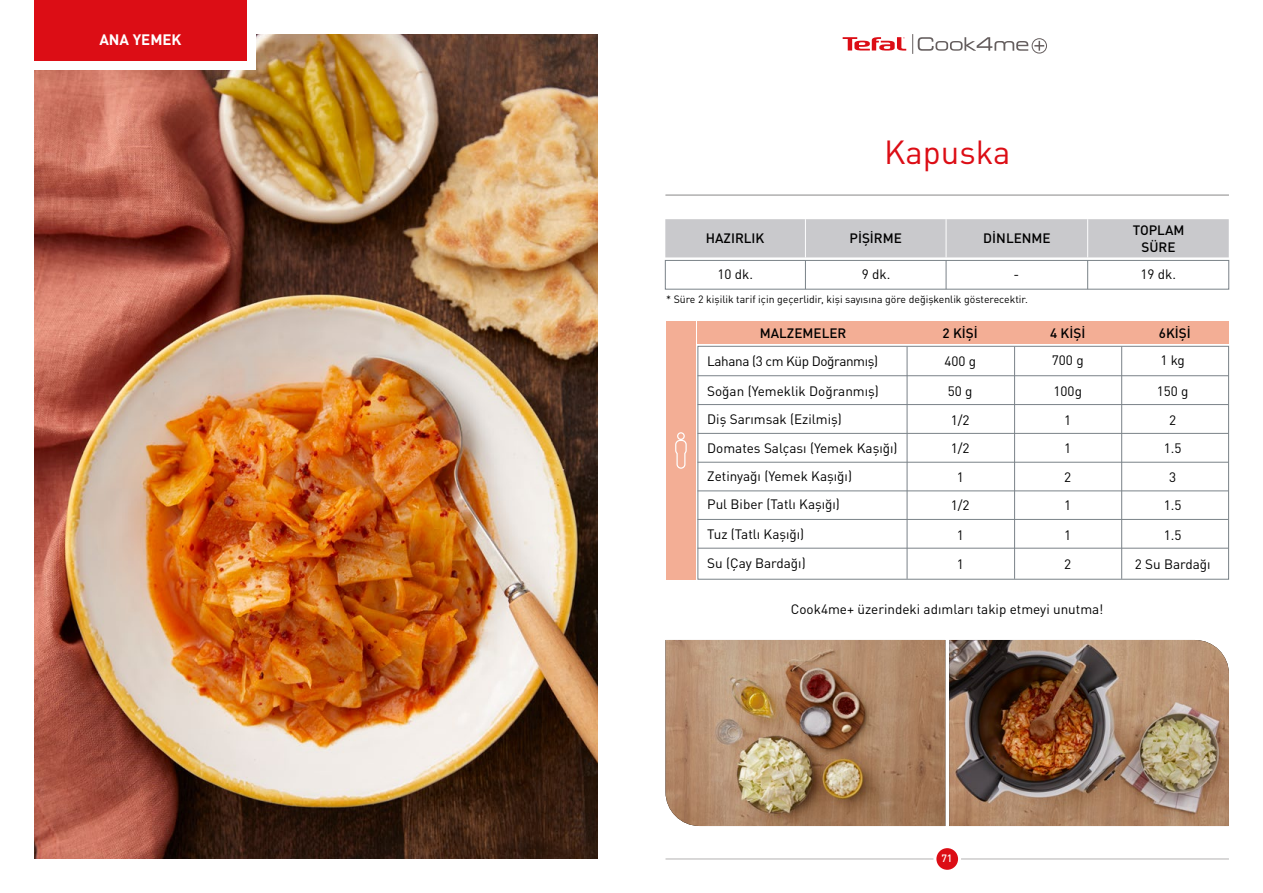
<style>
.page{position:relative;width:1263px;height:893px;background:#fff}
.page>*{position:absolute;margin:0;border:0;box-sizing:border-box;transform-origin:0 0}
.t1{font:33px "DIN Pro";color:#dc0d15}
.t2{font:700 15px "DIN Pro";color:#fff}
.t3{font:13.5px/28.7px "DIN Pro";color:#000}
.t4{font:500 13.5px/16.2px "DIN Pro";color:#000;text-align:center}
.t5{font:13.5px "DIN Pro";letter-spacing:-.03em;color:#000}
.t6{font:10.5px "DIN Pro";color:#000}
.t7{font:500 10.5px "DIN Pro";color:#fff}
</style>
<div class="page">
<hr style="left:665px;top:859px;width:564px;height:1px;background:#b3b2b2">
<div style="left:935px;top:847px;width:24px;height:24px;background:#dc0d15;border-radius:50%"></div>
<div style="left:933px;top:845px;width:28px;height:28px;border:3px solid #fff;border-radius:50%"></div>
<img style="left:34px;top:34px;width:563px;height:825px">
<svg style="left:843px;top:37px;width:63px;height:14px"></svg>
<svg style="left:1034px;top:41px;width:10px;height:10px"></svg>
<div style="left:1032px;top:38px;width:15px;height:15px;border:1px solid #655e5e;border-radius:50%"></div>
<svg style="left:912px;top:34px;width:116px;height:20px"></svg>
<img style="left:665px;top:640px;width:280px;height:186px">
<img style="left:949px;top:640px;width:280px;height:186px">
<div style="left:697px;top:346px;width:532px;height:234px;border:1px solid #7a8288"></div>
<hr style="left:697px;top:375px;width:531px;height:1px;background:#7a8288">
<hr style="left:697px;top:404px;width:531px;height:1px;background:#7a8288">
<hr style="left:697px;top:433px;width:531px;height:1px;background:#7a8288">
<hr style="left:697px;top:462px;width:531px;height:1px;background:#7a8288">
<hr style="left:697px;top:490px;width:531px;height:1px;background:#7a8288">
<hr style="left:697px;top:519px;width:531px;height:1px;background:#7a8288">
<hr style="left:697px;top:548px;width:531px;height:1px;background:#7a8288">
<hr style="left:665px;top:195px;width:564px;height:1px;background:#b3b2b2">
<div style="left:907px;top:321px;width:322px;height:23px;background:#f3ae95"></div>
<div style="left:697px;top:321px;width:210px;height:23px;background:#f3ae95"></div>
<div style="left:666px;top:321px;width:30px;height:259px;background:#f3ae95"></div>
<div style="left:665px;top:219px;width:564px;height:38px;background:#c9c9cc"></div>
<div style="left:665px;top:260px;width:564px;height:30px;border:1px solid #7a8288"></div>
<hr style="left:805px;top:219px;width:1px;height:38px;background:#fff">
<hr style="left:946px;top:219px;width:1px;height:38px;background:#fff">
<hr style="left:1087px;top:219px;width:1px;height:38px;background:#fff">
<svg style="left:805px;top:260px;width:1px;height:29px"></svg>
<svg style="left:946px;top:260px;width:1px;height:29px"></svg>
<svg style="left:1087px;top:260px;width:1px;height:29px"></svg>
<svg style="left:675px;top:432px;width:12px;height:37px"></svg>
<hr style="left:907px;top:347px;width:1px;height:232px;background:#7a8288">
<hr style="left:1014px;top:347px;width:1px;height:232px;background:#7a8288">
<hr style="left:1121px;top:347px;width:1px;height:232px;background:#7a8288">
<div style="left:34px;top:0;width:221px;height:69px;background:#fff"></div>
<div style="left:34px;top:0;width:213px;height:61px;background:#dc0d15"></div>
<p class="t2" style="left:99px;top:27px;width:84px">ANA YEMEK</p>
<p class="t4" style="left:706px;top:228px;width:60px">HAZIRLIK</p>
<p class="t3" style="left:717px;top:258px;width:37px">10 dk.</p>
<h1 class="t1" style="left:884px;top:126px;width:128px">Kapuska</h1>
<p class="t4" style="left:849px;top:228px;width:54px">PİŞİRME</p>
<p class="t3" style="left:862px;top:258px;width:30px">9 dk.</p>
<p class="t4" style="left:983px;top:228px;width:69px">DİNLENME</p>
<p class="t3" style="left:1013px;top:258px;width:7px">-</p>
<p class="t6" style="left:666px;top:291px;width:363px">* Süre 2 kişilik tarif için geçerlidir, kişi sayısına göre değişkenlik gösterecektir.</p>
<p class="t4" style="left:1133px;top:221px;width:53px">TOPLAM<br>SÜRE</p>
<p class="t3" style="left:1140px;top:258px;width:37px">19 dk.</p>
<p class="t4" style="left:760px;top:324px;width:88px">MALZEMELER</p>
<p class="t4" style="left:942px;top:324px;width:37px">2 KİŞİ</p>
<p class="t4" style="left:1050px;top:324px;width:37px">4 KİŞİ</p>
<p class="t4" style="left:1159px;top:324px;width:33px">6KİŞİ</p>
<p class="t5" style="left:707px;top:350px;width:172px">Lahana (3 cm Küp Doğranmış)</p>
<p class="t3" style="left:944px;top:345px;width:33px">400 g</p>
<p class="t3" style="left:948px;top:375px;width:26px;line-height:29.7px">50 g<br>1/2</p>
<p class="t3" style="left:951px;top:432px;width:20px;text-align:center">1/2<br>1<br>1/2</p>
<p class="t3" style="left:957px;top:519px;width:9px">1<br>1</p>
<p class="t3" style="left:707px;top:375px;width:192px">Soğan (Yemeklik Doğranmış)<br>Diş Sarımsak (Ezilmiş)<br>Domates Salçası (Yemek Kaşığı)<br>Zetinyağı (Yemek Kaşığı)<br>Pul Biber (Tatlı Kaşığı)</p>
<p class="t3" style="left:707px;top:518px;width:100px">Tuz (Tatlı Kaşığı)<br>Su (Çay Bardağı)</p>
<p class="t3" style="left:1052px;top:345px;width:33px">700 g</p>
<p class="t3" style="left:1053px;top:375px;width:30px;line-height:29.7px;text-align:center">100g<br>1</p>
<p class="t3" style="left:1064px;top:432px;width:9px;text-align:justify">1<br>2<br>1</p>
<p class="t3" style="left:1064px;top:519px;width:9px">1<br>2</p>
<p class="t3" style="left:791px;top:594px;width:314px">Cook4me+ üzerindeki adımları takip etmeyi unutma!</p>
<p class="t3" style="left:1160px;top:345px;width:26px">1 kg</p>
<p class="t3" style="left:1157px;top:375px;width:33px;line-height:29.7px;text-align:center">150 g<br>2</p>
<p class="t3" style="left:1164px;top:432px;width:19px;text-align:center">1.5<br>3<br>1.5</p>
<p class="t3" style="left:1135px;top:519px;width:77px;text-align:center">1.5<br>2 Su Bardağı</p>
<p class="t7" style="left:941px;top:850px;width:13px">71</p>
</div>
